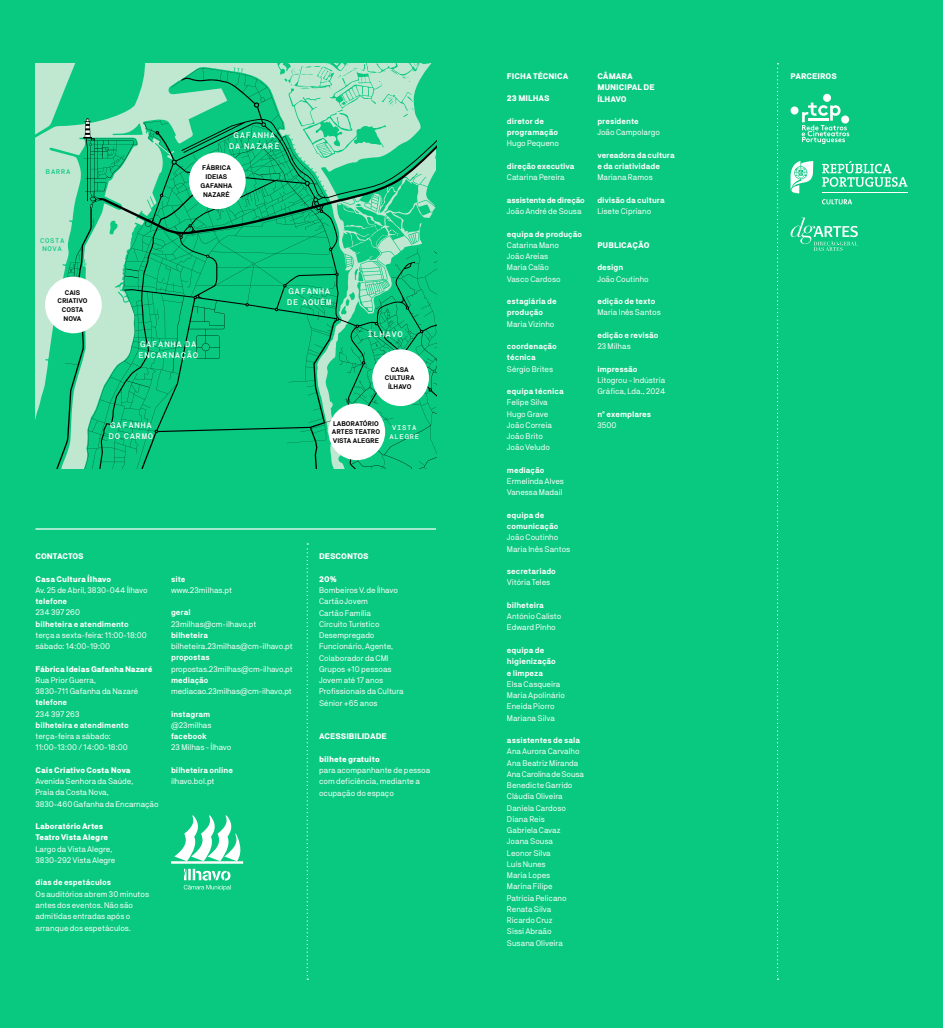
<style>
.page{position:relative;width:943px;height:1028px;background:#fff}
.page>*{position:absolute;margin:0;border:0;box-sizing:border-box;transform-origin:0 0}
.t1{font:8.12px/11.2px "NB Akademie Std";color:#fff}
.t2{font:700 8.12px/11.2px "NB Akademie Std";color:#fff}
.t3{font:900 8.12px/11.2px "NB Akademie Std";color:#fff}
.t4{font:500 8.12px/11.2px "NB Akademie Mono Std";color:#fff}
.t5{font:700 8.12px "NB Akademie Std";letter-spacing:-.025em;color:#fff}
.t6{font:700 6.75px/8.8px "NB Akademie Std";color:#000;text-align:center}
.t7{font:500 6.75px/8.8px "NB Akademie Mono Std";color:#09c980;text-align:center}
.t8{font:500 6.75px/8.8px "NB Akademie Mono Std";color:#fff;text-align:center}
</style>
<div class="page">
<div style="left:0;top:0;width:471px;height:1028px;background:#09c980"></div>
<div style="left:471px;top:0;width:472px;height:1028px;background:#09c980"></div>
<div style="left:35px;top:64px;width:10px;height:356px;background:#c0e8d1"></div>
<svg style="left:45px;top:64px;width:391px;height:405px"></svg>
<svg style="left:85px;top:119px;width:5px;height:18px"></svg>
<div style="left:45px;top:276px;width:57px;height:57px;background:#fff;border-radius:50%"></div>
<div style="left:189px;top:152px;width:57px;height:57px;background:#fff;border-radius:50%"></div>
<div style="left:328px;top:403px;width:57px;height:57px;background:#fff;border-radius:50%"></div>
<div style="left:372px;top:349px;width:57px;height:57px;background:#fff;border-radius:50%"></div>
<hr style="left:35px;top:528px;width:401px;height:1px;background:#fff">
<svg style="left:171px;top:815px;width:73px;height:75px"></svg>
<svg style="left:306px;top:543px;width:2px;height:436px"></svg>
<svg style="left:777px;top:63px;width:1px;height:916px"></svg>
<svg style="left:790px;top:218px;width:67px;height:33px"></svg>
<div style="left:823px;top:94px;width:8px;height:8px;background:#fff;border-radius:50%"></div>
<div style="left:790px;top:106px;width:8px;height:8px;background:#fff;border-radius:50%"></div>
<svg style="left:801px;top:103px;width:48px;height:41px"></svg>
<hr style="left:821px;top:193px;width:86px;height:1px;background:#fff">
<svg style="left:822px;top:199px;width:30px;height:5px"></svg>
<svg style="left:822px;top:161px;width:85px;height:26px"></svg>
<svg style="left:790px;top:161px;width:23px;height:32px"></svg>
<p class="t7" style="left:46px;top:167px;width:27px">BARRA</p>
<p class="t7" style="left:40px;top:236px;width:27px">COSTA<br>NOVA</p>
<p class="t6" style="left:57px;top:288px;width:32px">CAIS<br>CRIATIVO<br>COSTA<br>NOVA</p>
<p class="t4" style="left:229px;top:129px;width:53px;text-align:center">GAFANHA<br>DA NAZARÉ</p>
<p class="t6" style="left:201px;top:164px;width:33px">FÁBRICA<br>IDEIAS<br>GAFANHA<br>NAZARÉ</p>
<p class="t4" style="left:138px;top:338px;width:62px">GAFANHA DA<br>ENCARNAÇÃO</p>
<p class="t4" style="left:108px;top:420px;width:47px">GAFANHA<br>DO CARMO</p>
<p class="t4" style="left:287px;top:285px;width:47px">GAFANHA<br>DE AQUÉM</p>
<p class="t4" style="left:367px;top:329px;width:38px">ÍLHAVO</p>
<p class="t6" style="left:385px;top:365px;width:31px">CASA<br>CULTURA<br>ÍLHAVO</p>
<p class="t6" style="left:332px;top:419px;width:50px;text-align:left">LABORATÓRIO<br>ARTES TEATRO<br>VISTA ALEGRE</p>
<p class="t8" style="left:389px;top:423px;width:32px">VISTA<br>ALEGRE</p>
<p class="t3" style="left:35px;top:550px;width:50px">CONTACTOS</p>
<p class="t3" style="left:35px;top:573px;width:77px">Casa Cultura Ílhavo</p>
<p class="t1" style="left:35px;top:584px;width:114px">Av. 25 de Abril, 3830-044 Ílhavo</p>
<p class="t2" style="left:35px;top:595px;width:33px">telefone</p>
<p class="t1" style="left:35px;top:606px;width:46px">234 397 260</p>
<p class="t2" style="left:35px;top:618px;width:95px">bilheteira e atendimento</p>
<p class="t1" style="left:35px;top:629px;width:113px">terça a sexta-feira: 11:00-18:00 sábado: 14:00-19:00</p>
<p class="t3" style="left:35px;top:663px;width:119px">Fábrica Ideias Gafanha Nazaré</p>
<p class="t1" style="left:35px;top:674px;width:104px">Rua Prior Guerra,<br>3830-711 Gafanha da Nazaré</p>
<p class="t2" style="left:35px;top:697px;width:33px">telefone</p>
<p class="t1" style="left:35px;top:708px;width:46px">234 397 263</p>
<p class="t2" style="left:35px;top:719px;width:95px">bilheteira e atendimento</p>
<p class="t1" style="left:35px;top:730px;width:94px">terça-feira a sábado:<br>11:00-13:00 / 14:00-18:00</p>
<p class="t3" style="left:35px;top:764px;width:97px">Cais Criativo Costa Nova</p>
<p class="t1" style="left:35px;top:775px;width:125px">Avenida Senhora da Saúde,<br>Praia da Costa Nova,<br>3830-460 Gafanha da Encarnação</p>
<p class="t3" style="left:35px;top:820px;width:74px">Laboratório Artes<br>Teatro Vista Alegre</p>
<p class="t1" style="left:35px;top:843px;width:81px">Largo da Vista Alegre,<br>3830-292 Vista Alegre</p>
<p class="t2" style="left:35px;top:877px;width:77px">dias de espetáculos</p>
<p class="t1" style="left:35px;top:888px;width:115px">Os auditórios abrem 30 minutos antes dos eventos. Não são admitidas entradas após o arranque dos espetáculos.</p>
<p class="t2" style="left:171px;top:573px;width:16px">site</p>
<p class="t1" style="left:171px;top:584px;width:63px">www.23milhas.pt</p>
<p class="t2" style="left:171px;top:607px;width:21px">geral</p>
<p class="t1" style="left:171px;top:618px;width:87px">23milhas@cm-ilhavo.pt</p>
<p class="t2" style="left:171px;top:629px;width:39px">bilheteira</p>
<p class="t1" style="left:171px;top:640px;width:123px">bilheteira.23milhas@cm-ilhavo.pt</p>
<p class="t2" style="left:171px;top:652px;width:40px">propostas</p>
<p class="t1" style="left:171px;top:663px;width:123px">propostas.23milhas@cm-ilhavo.pt</p>
<p class="t2" style="left:171px;top:674px;width:39px">mediação</p>
<p class="t1" style="left:171px;top:685px;width:122px">mediacao.23milhas@cm-ilhavo.pt</p>
<p class="t2" style="left:171px;top:708px;width:41px">instagram</p>
<p class="t1" style="left:171px;top:719px;width:42px">@23milhas</p>
<p class="t2" style="left:171px;top:730px;width:37px">facebook</p>
<p class="t1" style="left:171px;top:742px;width:62px">23 Milhas - Ílhavo</p>
<p class="t2" style="left:171px;top:764px;width:64px">bilheteira online</p>
<p class="t1" style="left:171px;top:775px;width:45px">ilhavo.bol.pt</p>
<p class="t3" style="left:319px;top:551px;width:51px">DESCONTOS</p>
<p class="t3" style="left:319px;top:573px;width:19px">20%</p>
<p class="t1" style="left:319px;top:584px;width:86px">Bombeiros V. de Ílhavo<br>Cartão Jovem<br>Cartão Família<br>Circuito Turístico<br>Desempregado<br>Funcionário, Agente,<br>Colaborador da CMI<br>Grupos +10 pessoas<br>Jovem até 17 anos<br>Profissionais da Cultura<br>Sénior +65 anos</p>
<p class="t3" style="left:319px;top:731px;width:69px">ACESSIBILIDADE</p>
<p class="t3" style="left:319px;top:753px;width:62px">bilhete gratuito</p>
<p class="t1" style="left:319px;top:764px;width:113px">para acompanhante de pessoa com deficiência, mediante a ocupação do espaço</p>
<p class="t3" style="left:507px;top:70px;width:63px">FICHA TÉCNICA</p>
<p class="t3" style="left:507px;top:93px;width:44px">23 MILHAS</p>
<p class="t2" style="left:507px;top:115px;width:53px">diretor de programação</p>
<p class="t1" style="left:507px;top:138px;width:54px">Hugo Pequeno</p>
<p class="t2" style="left:507px;top:160px;width:69px">direção executiva</p>
<p class="t1" style="left:507px;top:172px;width:59px">Catarina Pereira</p>
<p class="t5" style="left:507px;top:195px;width:79px">assistente de direção</p>
<p class="t1" style="left:507px;top:205px;width:76px">João André de Sousa</p>
<p class="t2" style="left:507px;top:228px;width:77px">equipa de produção</p>
<p class="t1" style="left:507px;top:239px;width:55px">Catarina Mano<br>João Areias<br>Maria Calão<br>Vasco Cardoso</p>
<p class="t2" style="left:507px;top:295px;width:51px">estagiária de produção</p>
<p class="t1" style="left:507px;top:318px;width:49px">Maria Vizinho</p>
<p class="t2" style="left:507px;top:340px;width:51px">coordenação técnica</p>
<p class="t1" style="left:507px;top:363px;width:48px">Sérgio Brites</p>
<p class="t2" style="left:507px;top:385px;width:58px">equipa técnica</p>
<p class="t1" style="left:507px;top:397px;width:47px">Felipe Silva<br>Hugo Grave<br>João Correia<br>João Brito<br>João Veludo</p>
<p class="t2" style="left:507px;top:464px;width:39px">mediação</p>
<p class="t1" style="left:507px;top:475px;width:59px">Ermelinda Alves<br>Vanessa Madail</p>
<p class="t2" style="left:507px;top:509px;width:53px">equipa de comunicação</p>
<p class="t1" style="left:507px;top:532px;width:65px">João Coutinho<br>Maria Inês Santos</p>
<p class="t2" style="left:507px;top:565px;width:50px">secretariado</p>
<p class="t1" style="left:507px;top:577px;width:45px">Vitória Teles</p>
<p class="t2" style="left:507px;top:599px;width:39px">bilheteira</p>
<p class="t1" style="left:507px;top:610px;width:56px">António Calisto<br>Edward Pinho</p>
<p class="t2" style="left:507px;top:644px;width:50px">equipa de higienização e limpeza</p>
<p class="t1" style="left:507px;top:678px;width:60px">Elsa Casqueira<br>Maria Apolinário<br>Eneida Piorro<br>Mariana Silva</p>
<p class="t2" style="left:507px;top:734px;width:75px">assistentes de sala</p>
<p class="t1" style="left:507px;top:745px;width:78px">Ana Aurora Carvalho<br>Ana Beatriz Miranda<br>Ana Carolina de Sousa<br>Benedicte Garrido<br>Cláudia Oliveira<br>Daniela Cardoso<br>Diana Reis<br>Gabriela Cavaz<br>Joana Sousa<br>Leonor Silva<br>Luís Nunes<br>Maria Lopes<br>Marina Filipe<br>Patrícia Pelicano<br>Renata Silva<br>Ricardo Cruz<br>Sissi Abraão<br>Susana Oliveira</p>
<p class="t3" style="left:597px;top:71px;width:59px">CÂMARA<br>MUNICIPAL DE<br>ÍLHAVO</p>
<p class="t2" style="left:597px;top:116px;width:43px">presidente</p>
<p class="t1" style="left:597px;top:127px;width:64px">João Campolargo</p>
<p class="t2" style="left:597px;top:149px;width:79px">vereadora da cultura e da criatividade</p>
<p class="t1" style="left:597px;top:172px;width:57px">Mariana Ramos</p>
<p class="t2" style="left:597px;top:194px;width:69px">divisão da cultura</p>
<p class="t1" style="left:597px;top:206px;width:55px">Lisete Cipriano</p>
<p class="t3" style="left:597px;top:239px;width:54px">PUBLICAÇÃO</p>
<p class="t2" style="left:597px;top:262px;width:27px">design</p>
<p class="t1" style="left:597px;top:273px;width:53px">João Coutinho</p>
<p class="t2" style="left:597px;top:296px;width:60px">edição de texto</p>
<p class="t1" style="left:597px;top:307px;width:65px">Maria Inês Santos</p>
<p class="t2" style="left:597px;top:329px;width:63px">edição e revisão</p>
<p class="t1" style="left:597px;top:341px;width:35px">23 Milhas</p>
<p class="t2" style="left:597px;top:363px;width:42px">impressão</p>
<p class="t1" style="left:597px;top:374px;width:70px">Litogrou - Indústria<br>Gráfica, Lda., 2024</p>
<p class="t2" style="left:597px;top:408px;width:55px">nº exemplares</p>
<p class="t1" style="left:597px;top:419px;width:21px">3500</p>
<p class="t3" style="left:790px;top:71px;width:48px">PARCEIROS</p>
</div>
